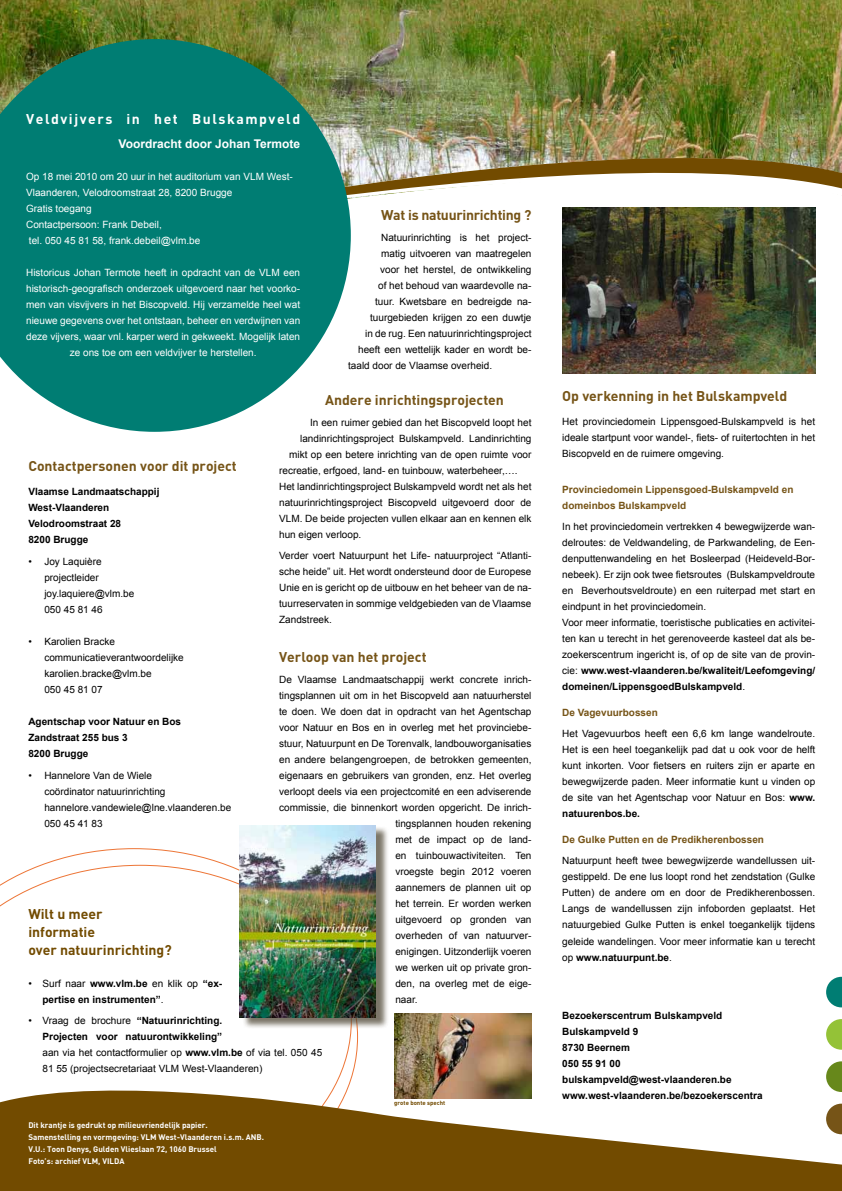
<style>
.page{position:relative;width:842px;height:1191px;background:#fff}
.page>*{position:absolute;margin:0;border:0;box-sizing:border-box;transform-origin:0 0}
.t1{font:700 14px "DIN";color:#765417}
.t2{font:700 14px/18px "DIN";color:#724b00}
.t3{font:700 14px "DIN";letter-spacing:.11em;color:#fff}
.t4{font:700 14px "DIN";letter-spacing:-.02em;color:#765417}
.t5{font:700 12px "Arial";color:#fff}
.t6{font:10px/16px "Arial";color:#000}
.t7{font:10px/16px "Arial";color:#fff}
.t8{font:700 10px/16px "Arial";color:#000}
.t9{font:700 10px/16px "Arial";color:#765417}
.t10{font:700 8px/12px "DIN";color:#fff}
.t11{font:700 6px "DIN";color:#724b00}
.s1{font-weight:400}
.s2{font-weight:700}
</style>
<div class="page">
<svg style="left:0;top:864px;width:358px;height:210px"></svg>
<img style="left:0;top:0;width:842px;height:234px">
<img style="left:351px;top:136px;width:491px;height:96px">
<svg style="left:0;top:1074px;width:842px;height:117px;fill:#724b00"></svg>
<svg style="left:826px;top:976px;width:16px;height:31px"></svg>
<svg style="left:826px;top:1019px;width:16px;height:30px"></svg>
<svg style="left:826px;top:1061px;width:16px;height:31px"></svg>
<svg style="left:826px;top:1103px;width:16px;height:31px"></svg>
<svg style="left:0;top:39px;width:351px;height:393px;background:#20887b"></svg>
<img style="left:562px;top:208px;width:253px;height:165px">
<img style="left:394px;top:1013px;width:137px;height:85px">
<div style="left:242px;top:826px;width:147px;height:202px;background:#504836;opacity:.75"></div>
<img style="left:239px;top:825px;width:136px;height:193px">
<h1 class="t3" style="left:26px;top:109px;width:276px">Veldvijvers in het Bulskampveld</h1>
<p class="t5" style="left:119px;top:135px;width:183px">Voordracht door Johan Termote</p>
<p class="t7" style="left:26px;top:168px;width:268px">Op 18 mei 2010 om 20 uur in het auditorium van VLM West-Vlaanderen, Velodroomstraat 28, 8200 Brugge<br>Gratis toegang<br>Contactpersoon: Frank Debeil,<br>tel. 050 45 81 58, frank.debeil@vlm.be</p>
<p class="t7" style="left:26px;top:264px;width:276px;text-align:center">Historicus Johan Termote heeft in opdracht van de VLM een historisch-geografisch onderzoek uitgevoerd naar het voorko&shy;men van visvijvers in het Biscopveld. Hij verzamelde heel wat nieuwe gegevens over het ontstaan, beheer en verdwijnen van deze vijvers, waar vnl. karper werd in gekweekt. Mogelijk laten ze ons toe om een veldvijver te herstellen.</p>
<h1 class="t4" style="left:381px;top:206px;width:152px">Wat is natuurinrichting ?</h1>
<p class="t6" style="left:381px;top:229px;width:152px">Natuurinrichting is het project-</p>
<p class="t6" style="left:381px;top:245px;width:152px">matig uitvoeren van maatregelen</p>
<p class="t6" style="left:380px;top:261px;width:153px">voor het herstel, de ontwikkeling</p>
<p class="t6" style="left:378px;top:277px;width:155px">of het behoud van waardevolle na-</p>
<p class="t6" style="left:375px;top:293px;width:158px">tuur. Kwetsbare en bedreigde na-</p>
<p class="t6" style="left:370px;top:309px;width:163px">tuurgebieden krijgen zo een duwtje</p>
<p class="t6" style="left:365px;top:325px;width:168px">in de rug. Een natuurinrichtingsproject</p>
<p class="t6" style="left:358px;top:341px;width:175px">heeft een wettelijk kader en wordt be-</p>
<p class="t6" style="left:348px;top:357px;width:145px">taald door de Vlaamse overheid.</p>
<h1 class="t1" style="left:325px;top:391px;width:180px">Andere inrichtingsprojecten</h1>
<p class="t6" style="left:310px;top:414px;width:223px">In een ruimer gebied dan het Biscopveld loopt het</p>
<p class="t6" style="left:300px;top:430px;width:233px">landinrichtingsproject Bulskampveld. Landinrichting</p>
<p class="t6" style="left:289px;top:446px;width:244px">mikt op een betere inrichting van de open ruimte voor</p>
<p class="t6" style="left:279px;top:462px;width:240px">recreatie, erfgoed, land- en tuinbouw, waterbeheer,….</p>
<p class="t6" style="left:279px;top:478px;width:254px">Het landinrichtingsproject Bulskampveld wordt net als het</p>
<p class="t6" style="left:279px;top:494px;width:254px">natuurinrichtingsproject Biscopveld uitgevoerd door de</p>
<p class="t6" style="left:279px;top:510px;width:254px">VLM. De beide projecten vullen elkaar aan en kennen elk</p>
<p class="t6" style="left:279px;top:526px;width:84px">hun eigen verloop.</p>
<p class="t6" style="left:279px;top:547px;width:254px;text-align:justify">Verder voert Natuurpunt het Life- natuurproject “Atlanti&shy;sche heide” uit. Het wordt ondersteund door de Europese Unie en is gericht op de uitbouw en het beheer van de na&shy;tuurreservaten in sommige veldgebieden van de Vlaamse Zandstreek.</p>
<h1 class="t1" style="left:279px;top:648px;width:149px">Verloop van het project</h1>
<p class="t6" style="left:279px;top:671px;width:254px">De Vlaamse Landmaatschappij werkt concrete inrich-</p>
<p class="t6" style="left:279px;top:687px;width:254px">tingsplannen uit om in het Biscopveld aan natuurherstel</p>
<p class="t6" style="left:279px;top:703px;width:254px">te doen. We doen dat in opdracht van het Agentschap</p>
<p class="t6" style="left:279px;top:719px;width:254px">voor Natuur en Bos en in overleg met het provinciebe-</p>
<p class="t6" style="left:279px;top:735px;width:254px">stuur, Natuurpunt en De Torenvalk, landbouworganisaties</p>
<p class="t6" style="left:279px;top:751px;width:254px">en andere belangengroepen, de betrokken gemeenten,</p>
<p class="t6" style="left:279px;top:767px;width:254px">eigenaars en gebruikers van gronden, enz. Het overleg</p>
<p class="t6" style="left:279px;top:783px;width:254px">verloopt deels via een projectcomité en een adviserende</p>
<p class="t6" style="left:279px;top:799px;width:254px">commissie, die binnenkort worden opgericht. De inrich-</p>
<p class="t6" style="left:395px;top:815px;width:138px">tingsplannen houden rekening</p>
<p class="t6" style="left:395px;top:831px;width:138px">met de impact op de land-</p>
<p class="t6" style="left:395px;top:847px;width:138px">en tuinbouwactiviteiten. Ten</p>
<p class="t6" style="left:395px;top:863px;width:138px">vroegste begin 2012 voeren</p>
<p class="t6" style="left:395px;top:879px;width:138px">aannemers de plannen uit op</p>
<p class="t6" style="left:395px;top:895px;width:138px">het terrein. Er worden werken</p>
<p class="t6" style="left:395px;top:911px;width:138px">uitgevoerd op gronden van</p>
<p class="t6" style="left:395px;top:927px;width:138px">overheden of van natuurver-</p>
<p class="t6" style="left:395px;top:943px;width:138px">enigingen. Uitzonderlijk voeren</p>
<p class="t6" style="left:395px;top:959px;width:138px">we werken uit op private gron-</p>
<p class="t6" style="left:395px;top:975px;width:138px">den, na overleg met de eige-</p>
<p class="t6" style="left:395px;top:991px;width:24px">naar.</p>
<h1 class="t1" style="left:28px;top:457px;width:210px">Contactpersonen voor dit project</h1>
<p class="t8" style="left:28px;top:484px;width:133px">Vlaamse Landmaatschappij<br>West-Vlaanderen<br>Velodroomstraat 28<br>8200 Brugge</p>
<p class="t6" style="left:44px;top:554px;width:91px;text-indent:-16px">• Joy Laquière projectleider joy.laquiere@vlm.be<br>050 45 81 46</p>
<p class="t6" style="left:44px;top:634px;width:141px;text-indent:-16px">• Karolien Bracke communicatieverantwoordelijke karolien.bracke@vlm.be<br>050 45 81 07</p>
<p class="t8" style="left:28px;top:714px;width:154px">Agentschap voor Natuur en Bos<br>Zandstraat 255 bus 3<br>8200 Brugge</p>
<p class="t6" style="left:44px;top:768px;width:188px;text-indent:-16px">• Hannelore Van de Wiele<br>coördinator natuurinrichting hannelore.vandewiele@lne.vlaanderen.be<br>050 45 41 83</p>
<h1 class="t2" style="left:28px;top:904px;width:145px">Wilt u meer informatie<br>over natuurinrichting?</h1>
<p class="t8" style="left:43px;top:976px;width:181px;text-indent:-14px"><span class="s1">• Surf naar</span> www.vlm.be <span class="s1">en klik op</span> “ex&shy;pertise en instrumenten”<span class="s1">.</span></p>
<p class="t6" style="left:43px;top:1013px;width:281px;text-indent:-14px">• Vraag de brochure <span class="s2">“Natuurinrichting.<br>Projecten voor natuurontwikkeling”<br></span>aan via het contactformulier op <span class="s2">www.vlm.be</span> of via tel. 050 45<br>81 55 (projectsecretariaat VLM West-Vlaanderen)</p>
<p class="t10" style="left:28px;top:1118px;width:237px">Dit krantje is gedrukt op milieuvriendelijk papier.<br>Samenstelling en vormgeving: VLM West-Vlaanderen i.s.m. ANB.<br>V.U.: Toon Denys, Gulden Vlieslaan 72, 1060 Brussel<br>Foto’s: archief VLM, VILDA</p>
<p class="t11" style="left:394px;top:1098px;width:53px">grote bonte specht</p>
<h1 class="t1" style="left:562px;top:387px;width:227px">Op verkenning in het Bulskampveld</h1>
<p class="t6" style="left:562px;top:414px;width:254px;text-align:justify">Het provinciedomein Lippensgoed-Bulskampveld is het ideale startpunt voor wandel-, fiets- of ruitertochten in het Biscopveld en de ruimere omgeving.</p>
<p class="t9" style="left:562px;top:482px;width:233px">Provinciedomein Lippensgoed-Bulskampveld en domeinbos Bulskampveld</p>
<p class="t6" style="left:562px;top:519px;width:254px">In het provinciedomein vertrekken 4 bewegwijzerde wan&shy;delroutes: de Veldwandeling, de Parkwandeling, de Een&shy;denputtenwandeling en het Bosleerpad (Heideveld-Bor&shy;nebeek). Er zijn ook twee fietsroutes (Bulskampveldroute en Beverhoutsveldroute) en een ruiterpad met start en eindpunt in het provinciedomein.<br>Voor meer informatie, toeristische publicaties en activitei&shy;ten kan u terecht in het gerenoveerde kasteel dat als be&shy;zoekerscentrum ingericht is, of op de site van de provin&shy;cie: <span class="s2">www.west-vlaanderen.be/kwaliteit/Leefomgeving/ domeinen/LippensgoedBulskampveld</span>.</p>
<p class="t9" style="left:562px;top:705px;width:97px">De Vagevuurbossen</p>
<p class="t6" style="left:562px;top:726px;width:254px;text-align:justify">Het Vagevuurbos heeft een 6,6 km lange wandelroute.<br>Het is een heel toegankelijk pad dat u ook voor de helft kunt inkorten. Voor fietsers en ruiters zijn er aparte en bewegwijzerde paden. Meer informatie kunt u vinden op de site van het Agentschap voor Natuur en Bos: <span class="s2">www. natuurenbos.be.</span></p>
<p class="t9" style="left:562px;top:832px;width:203px">De Gulke Putten en de Predikherenbossen</p>
<p class="t6" style="left:562px;top:853px;width:254px;text-align:justify">Natuurpunt heeft twee bewegwijzerde wandellussen uit&shy;gestippeld. De ene lus loopt rond het zendstation (Gulke Putten) de andere om en door de Predikherenbossen.<br>Langs de wandellussen zijn infoborden geplaatst. Het natuurgebied Gulke Putten is enkel toegankelijk tijdens geleide wandelingen. Voor meer informatie kan u terecht op <span class="s2">www.natuurpunt.be</span>.</p>
<p class="t8" style="left:562px;top:1007px;width:202px">Bezoekerscentrum Bulskampveld<br>Bulskampveld 9<br>8730 Beernem<br>050 55 91 00 bulskampveld@west-vlaanderen.be www.west-vlaanderen.be/bezoekerscentra</p>
</div>
